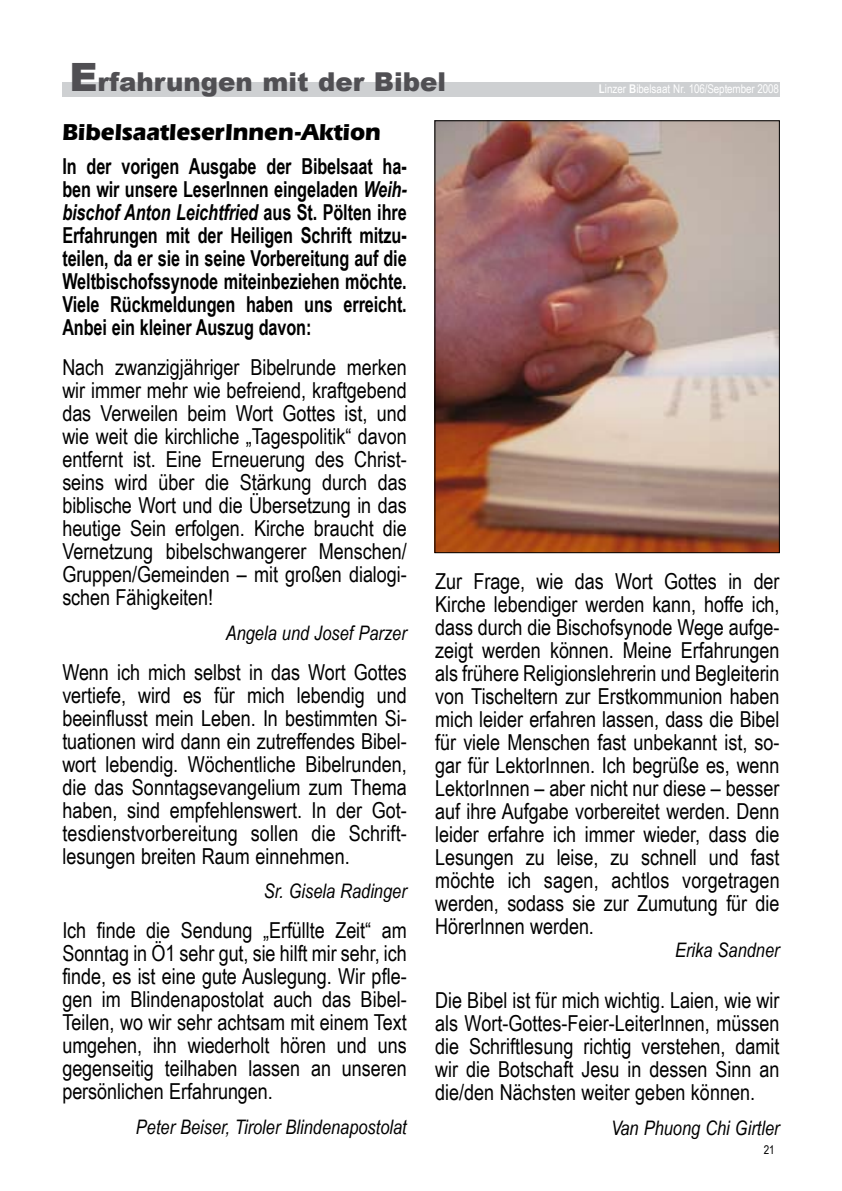
<style>
.page{position:relative;width:842px;height:1191px;background:#fff}
.page>*{position:absolute;margin:0;border:0;box-sizing:border-box;transform-origin:0 0}
.t1{font:900 26px "Arial";color:#504f53}
.t2{font:700 24px "Eras IT Cby BT";color:#000}
.t3{font:22px/23px "Arial Narrow";letter-spacing:-.005em;color:#000;text-align:justify}
.t4{font:700 22px/23px "Arial Narrow";letter-spacing:-.005em;color:#000;text-align:justify;scale:.9 1}
.t5{font:italic 20px "Arial Narrow";color:#000}
.t6{font:12px "Arial Narrow";letter-spacing:-.01em;color:#fff}
.t7{font:12px "Arial Narrow";color:#000}
.s1{font-size:39px}
.s2{font-weight:700}
.s3{font-style:italic}
</style>
<div class="page">
<div style="left:62px;top:83px;width:718px;height:14px;background:#ced0d2"></div>
<img style="left:437px;top:122px;width:341px;height:429px">
<div style="left:435px;top:120px;width:345px;height:433px;border:1px solid #000"></div>
<p class="t1" style="left:69px;top:63px;width:378px"><span class="s1">E</span>rfahrungen mit der Bibel</p>
<p class="t6" style="left:599px;top:80px;width:182px"><span class="s2">L</span>inzer <span class="s2">B</span>ibelsaat Nr. 106/September 2008</p>
<p class="t2" style="left:62px;top:117px;width:320px">BibelsaatleserInnen-Aktion</p>
<p class="t4" style="left:62px;top:154px;width:384px">In der vorigen Ausgabe der Bibelsaat ha&shy;ben wir unsere LeserInnen eingeladen <span class="s3">Weih&shy;bischof Anton Leichtfried</span> aus St. Pölten ihre Erfahrungen mit der Heiligen Schrift mitzu&shy;teilen, da er sie in seine Vorbereitung auf die Weltbischofssynode miteinbeziehen möchte.<br>Viele Rückmeldungen haben uns erreicht.<br>An-bei ein kleiner Auszug davon:</p>
<p class="t3" style="left:62px;top:355px;width:346px">Nach zwanzigjähriger Bibelrunde merken wir immer mehr wie befreiend, kraftgebend das Verweilen beim Wort Gottes ist, und wie weit die kirchliche „Tagespolitik“ davon entfernt ist. Eine Erneuerung des Christ&shy;seins wird über die Stärkung durch das biblische Wort und die Übersetzung in das heutige Sein erfolgen. Kirche braucht die Vernetzung bibelschwangerer Menschen/ Gruppen/Gemeinden – mit großen dialogi&shy;schen Fähigkeiten!</p>
<p class="t5" style="left:226px;top:618px;width:182px">Angela und Josef Parzer</p>
<p class="t3" style="left:62px;top:659px;width:346px">Wenn ich mich selbst in das Wort Gottes vertiefe, wird es für mich lebendig und be-ein-flusst mein Leben. In bestimmten Si&shy;tua-tionen wird dann ein zutreffendes Bi-bel&shy;wort lebendig. Wöchentliche Bibel-runden, die das Sonn-tagsevangelium zum The-ma haben, sind empfehlenswert. In der Got&shy;tes-dienstvor-bereitung sollen die Schrift&shy;lesungen breiten Raum einnehmen.</p>
<p class="t5" style="left:264px;top:877px;width:144px">Sr. Gisela Radinger</p>
<p class="t3" style="left:62px;top:918px;width:346px">Ich finde die Sendung „Erfüllte Zeit“ am Sonntag in Ö1 sehr gut, sie hilft mir sehr, ich finde, es ist eine gute Auslegung. Wir pfle&shy;gen im Blindenapostolat auch das Bibel-Teilen, wo wir sehr achtsam mit einem Text umgehen, ihn wiederholt hören und uns gegenseitig teilhaben lassen an unseren persönlichen Erfahrungen.</p>
<p class="t5" style="left:136px;top:1112px;width:272px">Peter Beiser, Tiroler Blindenapostolat</p>
<p class="t3" style="left:435px;top:569px;width:346px">Zur Frage, wie das Wort Gottes in der Kir-che lebendiger werden kann, hoffe ich, dass durch die Bischofsynode Wege aufge&shy;zeigt werden können. Meine Erfahrungen als frühere Religionslehrerin und Begleiterin von Tischeltern zur Erstkommunion haben mich leider erfahren lassen, dass die Bibel für viele Menschen fast unbekannt ist, so&shy;gar für LektorInnen. Ich begrüße es, wenn LektorInnen – aber nicht nur diese – besser auf ihre Aufgabe vorbereitet werden. Denn leider erfahre ich immer wieder, dass die Le-sungen zu leise, zu schnell und fast möch-te ich sagen, achtlos vorgetragen wer-den, sodass sie zur Zumutung für die Hö-rer-Innen werden.</p>
<p class="t5" style="left:675px;top:936px;width:106px">Erika Sandner</p>
<p class="t3" style="left:435px;top:988px;width:346px">Die Bibel ist für mich wichtig. Laien, wie wir als Wort-Gottes-Feier-LeiterInnen, müssen die Schriftlesung richtig verstehen, damit wir die Botschaft Jesu in dessen Sinn an die/den Nächsten weiter geben können.</p>
<p class="t5" style="left:611px;top:1113px;width:170px">Van Phuong Chi Girtler</p>
<p class="t7" style="left:764px;top:1141px;width:12px">21</p>
</div>
